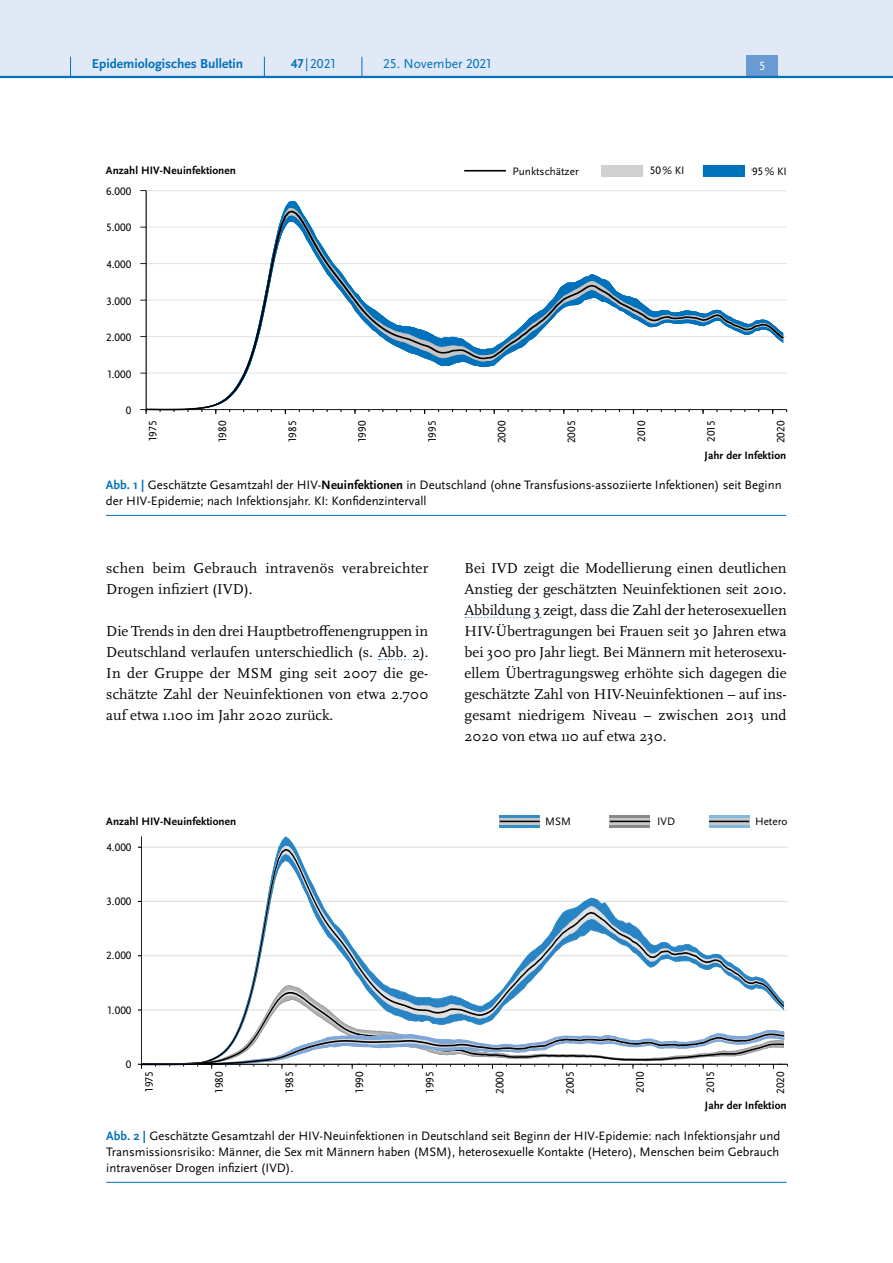
<style>
.page{position:relative;width:893px;height:1263px;background:#fff}
.page>*{position:absolute;margin:0;border:0;box-sizing:border-box;transform-origin:0 0}
.P_-_Fließtext{font:15px/21px "Scala Pro";letter-spacing:.005em;color:#000;text-align:justify}
.t1{font:700 13.5px "Scala Sans Pro";color:#0072bc}
.t2{font:13.5px "Scala Sans Pro";color:#0072bc}
.P_-_Bildunterschrift{font:12.75px/15.8px "Scala Sans Pro";color:#000}
.t3{font:12.45px "Scala Sans Pro";color:#fff}
.H3_-_über_alle_Spalt{font:11.25px "Scala Sans Pro";color:#000}
.Text_klein_schwarz_b{font:700 11.25px "Scala Sans Pro";letter-spacing:.005em;color:#000}
.t4{font:11.1px "Arial";color:#000}
.s1{font-weight:700}
.s2{font-weight:700;color:#0072bc}
</style>
<div class="page">
<svg style="left:379px;top:659px;width:41px;height:1px"></svg>
<svg style="left:465px;top:617px;width:76px;height:1px"></svg>
<hr style="left:146px;top:373px;width:641px;height:1px;background:#e0e0e0">
<hr style="left:146px;top:336px;width:641px;height:1px;background:#e0e0e0">
<hr style="left:146px;top:300px;width:641px;height:1px;background:#e0e0e0">
<hr style="left:146px;top:263px;width:641px;height:1px;background:#e0e0e0">
<hr style="left:146px;top:227px;width:641px;height:1px;background:#e0e0e0">
<hr style="left:146px;top:190px;width:641px;height:1px;background:#e0e0e0">
<svg style="left:144px;top:210px;width:642px;height:201px"></svg>
<hr style="left:146px;top:191px;width:1px;height:219px;background:#000">
<svg style="left:140px;top:409px;width:7px;height:5px"></svg>
<hr style="left:146px;top:409px;width:641px;height:1px;background:#000">
<hr style="left:106px;top:515px;width:680px;height:1px;background:#0072bc">
<hr style="left:464px;top:170px;width:42px;height:2px;background:#000">
<div style="left:601px;top:165px;width:42px;height:11px;background:#d0d0d0"></div>
<div style="left:703px;top:165px;width:42px;height:11px;background:#0072bc"></div>
<hr style="left:142px;top:1009px;width:645px;height:1px;background:#e0e0e0">
<hr style="left:142px;top:955px;width:645px;height:1px;background:#e0e0e0">
<hr style="left:142px;top:901px;width:645px;height:1px;background:#e0e0e0">
<hr style="left:142px;top:847px;width:645px;height:1px;background:#e0e0e0">
<svg style="left:140px;top:848px;width:646px;height:216px"></svg>
<svg style="left:142px;top:985px;width:642px;height:5px"></svg>
<svg style="left:140px;top:991px;width:645px;height:39px"></svg>
<hr style="left:141px;top:836px;width:1px;height:228px;background:#000">
<svg style="left:138px;top:1030px;width:647px;height:39px"></svg>
<hr style="left:142px;top:1064px;width:645px;height:1px;background:#000">
<hr style="left:106px;top:1182px;width:681px;height:1px;background:#0072bc">
<svg style="left:500px;top:815px;width:40px;height:13px"></svg>
<svg style="left:500px;top:818px;width:40px;height:6px"></svg>
<hr style="left:500px;top:821px;width:40px;height:1px;background:#000">
<svg style="left:709px;top:815px;width:40px;height:13px"></svg>
<svg style="left:709px;top:818px;width:40px;height:6px"></svg>
<hr style="left:709px;top:821px;width:40px;height:1px;background:#000">
<svg style="left:610px;top:815px;width:40px;height:13px"></svg>
<svg style="left:610px;top:818px;width:40px;height:6px"></svg>
<hr style="left:610px;top:821px;width:40px;height:1px;background:#000">
<div style="left:0;top:0;width:893px;height:77px;background:#e1e8f6"></div>
<div style="left:746px;top:55px;width:32px;height:21px;background:#679bd2"></div>
<hr style="left:0;top:76px;width:893px;height:2px;background:#0072bc">
<svg style="left:70px;top:57px;width:1px;height:19px"></svg>
<svg style="left:264px;top:57px;width:1px;height:19px"></svg>
<svg style="left:362px;top:57px;width:1px;height:19px"></svg>
<p class="t1" style="left:92px;top:55px;width:153px">Epidemiologisches Bulletin</p>
<p class="t2" style="left:291px;top:55px;width:46px"><span class="s1">47</span> |2021</p>
<p class="t2" style="left:383px;top:55px;width:110px">25. November 2021</p>
<p class="t3" style="left:759px;top:59px;width:8px">5</p>
<p class="Text_klein_schwarz_b" style="left:106px;top:163px;width:131px">Anzahl HIV-Neuinfektionen</p>
<p class="t4" style="left:650px;top:163px;width:37px">50% KI</p>
<p class="t4" style="left:751px;top:163px;width:37px">95% KI</p>
<p class="t4" style="left:513px;top:163px;width:72px">Punktschätzer</p>
<h3 class="H3_-_über_alle_Spalt" style="left:650px;top:164px;width:36px">50% KI</h3>
<h3 class="H3_-_über_alle_Spalt" style="left:752px;top:164px;width:36px">95% KI</h3>
<h3 class="H3_-_über_alle_Spalt" style="left:106px;top:184px;width:27px">6.000</h3>
<h3 class="H3_-_über_alle_Spalt" style="left:106px;top:221px;width:27px">5.000</h3>
<h3 class="H3_-_über_alle_Spalt" style="left:107px;top:258px;width:26px">4.000</h3>
<h3 class="H3_-_über_alle_Spalt" style="left:106px;top:294px;width:26px">3.000</h3>
<h3 class="H3_-_über_alle_Spalt" style="left:106px;top:331px;width:27px">2.000</h3>
<h3 class="H3_-_über_alle_Spalt" style="left:107px;top:368px;width:26px">1.000</h3>
<h3 class="H3_-_über_alle_Spalt" style="left:126px;top:404px;width:7px">0</h3>
<p class="t4" style="left:417px;top:436px;width:26px;rotate:-90deg">1985</p>
<p class="t4" style="left:633px;top:436px;width:26px;rotate:-90deg">2005</p>
<h3 class="H3_-_über_alle_Spalt" style="left:146px;top:441px;width:22px;rotate:-90deg">1975</h3>
<h3 class="H3_-_über_alle_Spalt" style="left:216px;top:442px;width:23px;rotate:-90deg">1980</h3>
<h3 class="H3_-_über_alle_Spalt" style="left:286px;top:442px;width:23px;rotate:-90deg">1985</h3>
<h3 class="H3_-_über_alle_Spalt" style="left:356px;top:442px;width:23px;rotate:-90deg">1990</h3>
<h3 class="H3_-_über_alle_Spalt" style="left:425px;top:442px;width:23px;rotate:-90deg">1995</h3>
<h3 class="H3_-_über_alle_Spalt" style="left:495px;top:443px;width:24px;rotate:-90deg">2000</h3>
<h3 class="H3_-_über_alle_Spalt" style="left:565px;top:443px;width:24px;rotate:-90deg">2005</h3>
<h3 class="H3_-_über_alle_Spalt" style="left:635px;top:442px;width:23px;rotate:-90deg">2010</h3>
<h3 class="H3_-_über_alle_Spalt" style="left:705px;top:442px;width:23px;rotate:-90deg">2015</h3>
<h3 class="H3_-_über_alle_Spalt" style="left:774px;top:443px;width:24px;rotate:-90deg">2020</h3>
<p class="Text_klein_schwarz_b" style="left:705px;top:449px;width:83px">Jahr der Infektion</p>
<p class="P_-_Bildunterschrift" style="left:106px;top:477px;width:677px"><span class="s2">Abb. 1 |</span> Geschätzte Gesamtzahl der HIV-<span class="s1">Neuinfektionen</span> in Deutschland (ohne Transfusions-assoziierte Infektionen) seit Beginn der HIV-Epidemie; nach Infektionsjahr. KI: Konfidenzintervall</p>
<p class="P_-_Fließtext" style="left:106px;top:557px;width:324px">schen beim Gebrauch intravenös verabreichter<br>Drogen infiziert (IVD).</p>
<p class="P_-_Fließtext" style="left:106px;top:620px;width:324px">Die Trends in den drei Hauptbetroffenengruppen in Deutschland verlaufen unterschiedlich (s. Abb. 2).<br>In der Gruppe der MSM ging seit 2007 die ge&shy;schätzte Zahl der Neuinfektionen von etwa 2.700 auf etwa 1.100 im Jahr 2020 zurück.</p>
<p class="Text_klein_schwarz_b" style="left:106px;top:814px;width:131px">Anzahl HIV-Neuinfektionen</p>
<h3 class="H3_-_über_alle_Spalt" style="left:107px;top:840px;width:26px">4.000</h3>
<h3 class="H3_-_über_alle_Spalt" style="left:107px;top:895px;width:26px">3.000</h3>
<h3 class="H3_-_über_alle_Spalt" style="left:106px;top:949px;width:27px">2.000</h3>
<h3 class="H3_-_über_alle_Spalt" style="left:108px;top:1004px;width:26px">1.000</h3>
<h3 class="H3_-_über_alle_Spalt" style="left:126px;top:1058px;width:7px">0</h3>
<p class="P_-_Fließtext" style="left:465px;top:557px;width:324px">Bei IVD zeigt die Modellierung einen deutlichen Anstieg der geschätzten Neuinfektionen seit 2010.<br>Abbildung 3 zeigt, dass die Zahl der heterosexuellen HIV-Übertragungen bei Frauen seit 30 Jahren etwa bei 300 pro Jahr liegt. Bei Männern mit heterosexu&shy;ellem Übertragungsweg erhöhte sich dagegen die geschätzte Zahl von HIV-Neuinfektionen – auf ins&shy;gesamt niedrigem Niveau – zwischen 2013 und 2020 von etwa 110 auf etwa 230.</p>
<h3 class="H3_-_über_alle_Spalt" style="left:545px;top:815px;width:27px">MSM</h3>
<h3 class="H3_-_über_alle_Spalt" style="left:657px;top:815px;width:19px">IVD</h3>
<h3 class="H3_-_über_alle_Spalt" style="left:755px;top:815px;width:34px">Hetero</h3>
<h3 class="H3_-_über_alle_Spalt" style="left:143px;top:1092px;width:22px;rotate:-90deg">1975</h3>
<h3 class="H3_-_über_alle_Spalt" style="left:213px;top:1092px;width:23px;rotate:-90deg">1980</h3>
<h3 class="H3_-_über_alle_Spalt" style="left:283px;top:1092px;width:23px;rotate:-90deg">1985</h3>
<h3 class="H3_-_über_alle_Spalt" style="left:353px;top:1092px;width:23px;rotate:-90deg">1990</h3>
<h3 class="H3_-_über_alle_Spalt" style="left:423px;top:1092px;width:23px;rotate:-90deg">1995</h3>
<h3 class="H3_-_über_alle_Spalt" style="left:493px;top:1094px;width:24px;rotate:-90deg">2000</h3>
<h3 class="H3_-_über_alle_Spalt" style="left:563px;top:1094px;width:24px;rotate:-90deg">2005</h3>
<h3 class="H3_-_über_alle_Spalt" style="left:634px;top:1092px;width:23px;rotate:-90deg">2010</h3>
<h3 class="H3_-_über_alle_Spalt" style="left:704px;top:1092px;width:23px;rotate:-90deg">2015</h3>
<h3 class="H3_-_über_alle_Spalt" style="left:774px;top:1094px;width:24px;rotate:-90deg">2020</h3>
<p class="Text_klein_schwarz_b" style="left:705px;top:1099px;width:83px">Jahr der Infektion</p>
<p class="P_-_Bildunterschrift" style="left:106px;top:1128px;width:675px;text-align:justify"><span class="s2">Abb. 2 |</span> Geschätzte Gesamtzahl der HIV-Neuinfektionen in Deutschland seit Beginn der HIV-Epidemie: nach Infektionsjahr und Transmissionsrisiko: Männer, die Sex mit Männern haben (MSM), heterosexuelle Kontakte (Hetero), Menschen beim Gebrauch intravenöser Drogen infiziert (IVD).</p>
</div>
